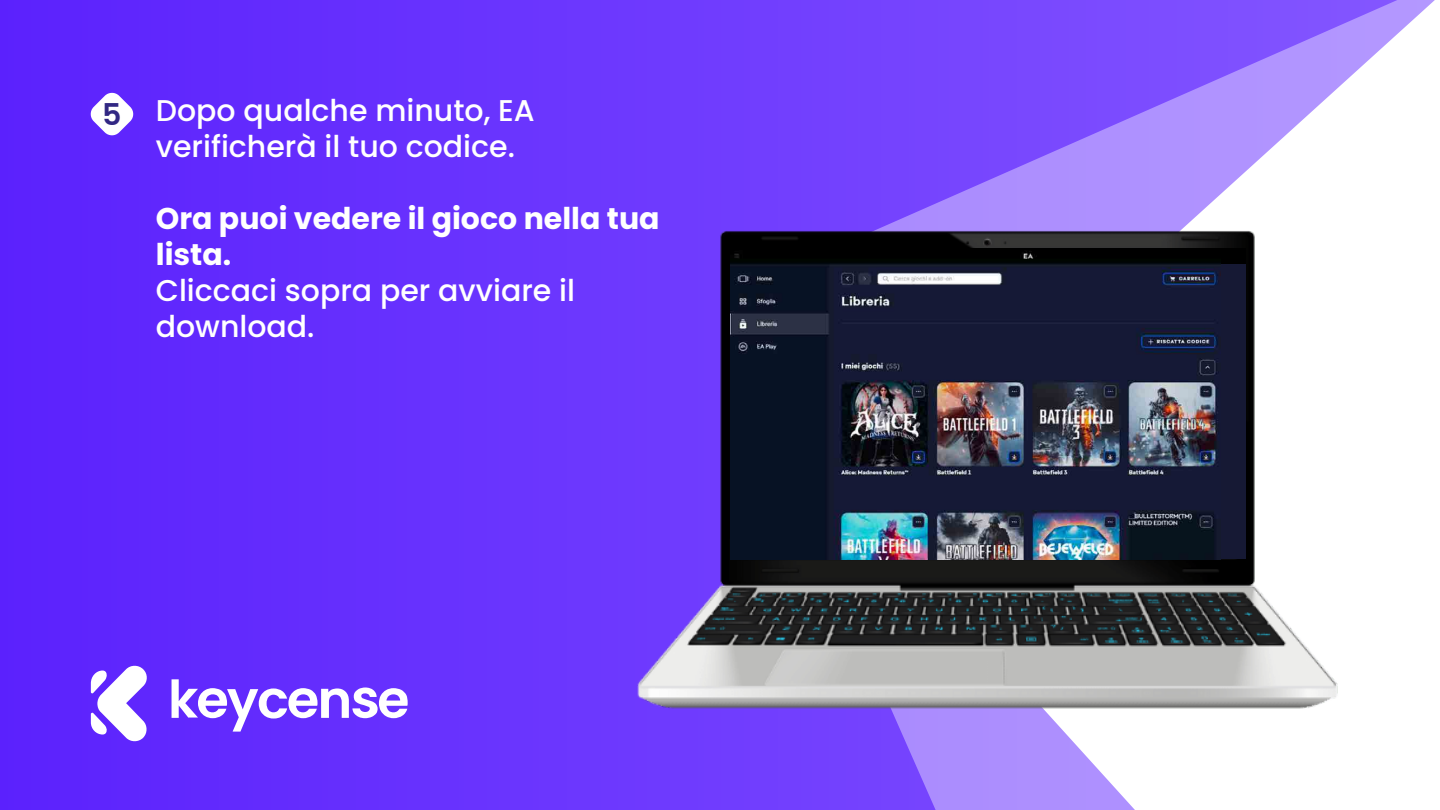
<style>
.page{position:relative;width:1440px;height:810px;background:#642cfd}
.page>*{position:absolute;margin:0;border:0;box-sizing:border-box;transform-origin:0 0}
.t1{font:500 30px/36px "Poppins";color:#fff}
.t2{font:700 30px/36px "Poppins";color:#fff}
.t3{font:600 30px "Poppins";color:#312783}
</style>
<div class="page">
<svg style="left:898px;top:0;width:542px;height:810px;background:#bca4fe"></svg>
<svg style="left:91px;top:665px;width:56px;height:77px"></svg>
<svg style="left:172px;top:679px;width:236px;height:53px"></svg>
<svg style="left:90px;top:92px;width:44px;height:44px"></svg>
<img style="left:567px;top:46px;width:848px;height:764px">
<div style="left:731px;top:250px;width:514px;height:309px;background:#161934"></div>
<div style="left:731px;top:248px;width:514px;height:16px;background:#000"></div>
<img style="left:731px;top:251px;width:490px;height:308px">
<p class="t3" style="left:102px;top:97px;width:21px">5</p>
<p class="t1" style="left:156px;top:93px;width:381px">Dopo qualche minuto, EA verificherà il tuo codice.</p>
<p class="t2" style="left:156px;top:201px;width:505px">Ora puoi vedere il gioco nella tua lista.</p>
<p class="t1" style="left:156px;top:273px;width:421px">Cliccaci sopra per avviare il download.</p>
</div>
